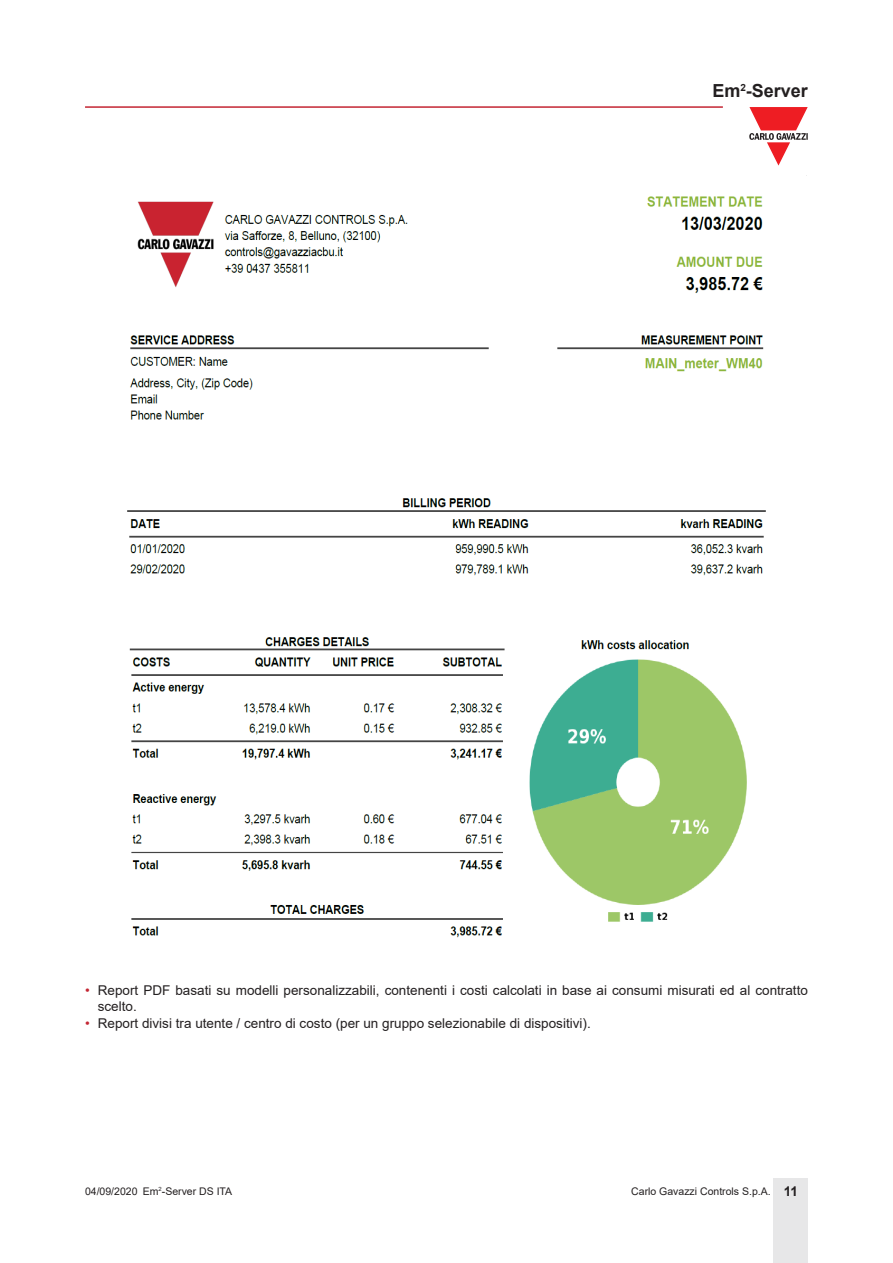
<style>
.page{position:relative;width:893px;height:1263px;background:#fff}
.page>*{position:absolute;margin:0;border:0;box-sizing:border-box;transform-origin:0 0}
.t1{font:700 18px "Arial";color:#231f20}
.t2{font:13.5px/16.2px "Arial";color:#231f20}
.t3{font:10.5px "Arial";color:#231f20}
.s1{color:#c42633}
.s2{font-weight:700;font-size:13.5px}
</style>
<div class="page">
<hr style="left:85px;top:106px;width:638px;height:2px;background:#c42633">
<div style="left:774px;top:1178px;width:34px;height:85px;background:#e7e7e8"></div>
<svg style="left:749px;top:107px;width:59px;height:59px"></svg>
<img style="left:127px;top:175px;width:680px;height:763px">
<h1 class="t1" style="left:712px;top:78px;width:97px">Em<sup>2</sup>-Server</h1>
<p class="t2" style="left:98px;top:982px;width:712px;text-indent:-13px"><span class="s1">•</span> Report PDF basati su modelli personalizzabili, contenenti i costi calcolati in base ai consumi misurati ed al contratto scelto.</p>
<p class="t2" style="left:85px;top:1015px;width:507px"><span class="s1">•</span> Report divisi tra utente / centro di costo (per un gruppo selezionabile di dispositivi).</p>
<p class="t3" style="left:85px;top:1183px;width:54px">04/09/2020</p>
<p class="t3" style="left:143px;top:1183px;width:91px">Em<sup>2</sup>-Server DS ITA</p>
<p class="t3" style="left:631px;top:1183px;width:168px">Carlo Gavazzi Controls S.p.A. <span class="s2">11</span></p>
</div>
